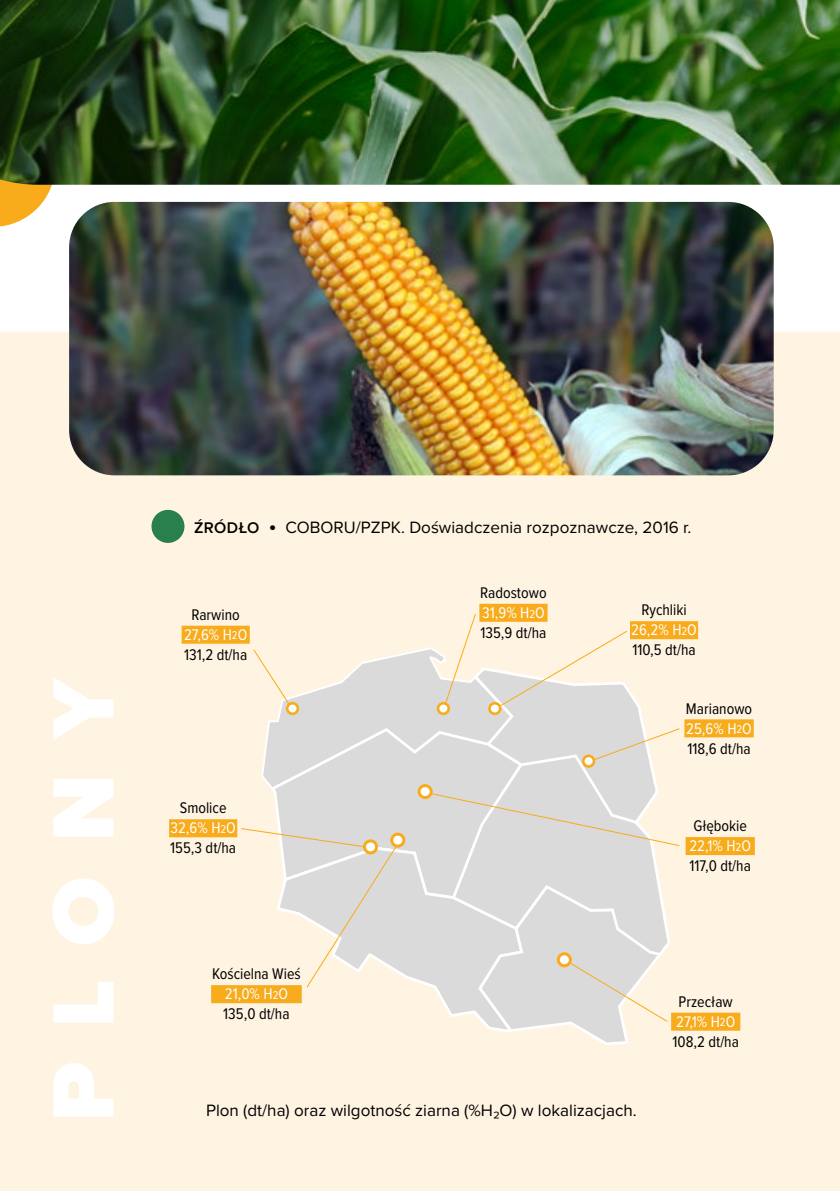
<style>
.page{position:relative;width:840px;height:1191px;background:#fff}
.page>*{position:absolute;margin:0;border:0;box-sizing:border-box;transform-origin:0 0}
.t1{font:900 90px "Proxima Nova";letter-spacing:.385em;color:#fff}
.t2{font:17px "Proxima Nova";color:#000}
.t3{font:16px/20px "Proxima Nova Cond";color:#000;text-align:center}
.s1{font-weight:600;font-size:16px}
.s2{font-family:"Calibri";font-weight:300}
.s3{color:#fff}
.s4{font-size:11.6px;color:#fff}
</style>
<div class="page">
<svg style="left:0;top:185px;width:52px;height:42px"></svg>
<img style="left:0;top:0;width:839px;height:185px">
<div style="left:0;top:332px;width:839px;height:859px;background:#fff3e2"></div>
<img style="left:69px;top:202px;width:704px;height:273px">
<div style="left:151px;top:510px;width:33px;height:33px;background:#2a804d;border-radius:50%"></div>
<div style="left:181px;top:625px;width:68px;height:18px;background:#f8ab1b"></div>
<div style="left:479px;top:604px;width:68px;height:18px;background:#f8ab1b"></div>
<div style="left:629px;top:621px;width:68px;height:18px;background:#f8ab1b"></div>
<div style="left:684px;top:719px;width:69px;height:18px;background:#f8ab1b"></div>
<div style="left:685px;top:837px;width:69px;height:18px;background:#f8ab1b"></div>
<div style="left:670px;top:1012px;width:70px;height:18px;background:#f8ab1b"></div>
<div style="left:211px;top:985px;width:90px;height:18px;background:#f8ab1b"></div>
<div style="left:169px;top:819px;width:68px;height:18px;background:#f8ab1b"></div>
<svg style="left:240px;top:612px;width:440px;height:433px;background:#e9e3d9"></svg>
<h1 class="t1" style="left:16px;top:1121px;width:447px;rotate:-90deg">PLONY</h1>
<p class="t2" style="left:194px;top:514px;width:498px"><span class="s1">ŹRÓDŁO</span> <span class="s2">•</span> COBORU/PZPK. Doświadczenia rozpoznawcze, 2016 r.</p>
<p class="t3" style="left:184px;top:604px;width:65px">Rarwino<br><span class="s3">27,6% H</span><span class="s4">2</span><span class="s3">O<br></span>131,2 dt/ha</p>
<p class="t3" style="left:170px;top:797px;width:67px">Smolice<br><span class="s3">32,6% H</span><span class="s4">2</span><span class="s3">O<br></span>155,3 dt/ha</p>
<p class="t3" style="left:212px;top:963px;width:90px">Kościelna Wieś<br><span class="s3">21,0% H</span><span class="s4">2</span><span class="s3">O<br></span>135,0 dt/ha</p>
<p class="t3" style="left:480px;top:582px;width:68px;text-align:justify">Radostowo <span class="s3">31,9% H</span><span class="s4">2</span><span class="s3">O </span>135,9 dt/ha</p>
<p class="t3" style="left:631px;top:599px;width:67px">Rychliki<br><span class="s3">26,2% H</span><span class="s4">2</span><span class="s3">O<br></span>110,5 dt/ha</p>
<p class="t3" style="left:685px;top:697px;width:68px;text-align:justify">Marianowo <span class="s3">25,6% H</span><span class="s4">2</span><span class="s3">O </span>118,6 dt/ha</p>
<p class="t3" style="left:689px;top:815px;width:63px;text-align:left">Głębokie<br><span class="s3">22,1% H</span><span class="s4">2</span><span class="s3">O<br></span>117,0 dt/ha</p>
<p class="t3" style="left:672px;top:990px;width:68px">Przecław<br><span class="s3">27,1% H</span><span class="s4">2</span><span class="s3">O<br></span>108,2 dt/ha</p>
<p class="t2" style="left:206px;top:1098px;width:432px">Plon (dt/ha) oraz wilgotność ziarna (%H2O) w lokalizacjach.</p>
</div>
